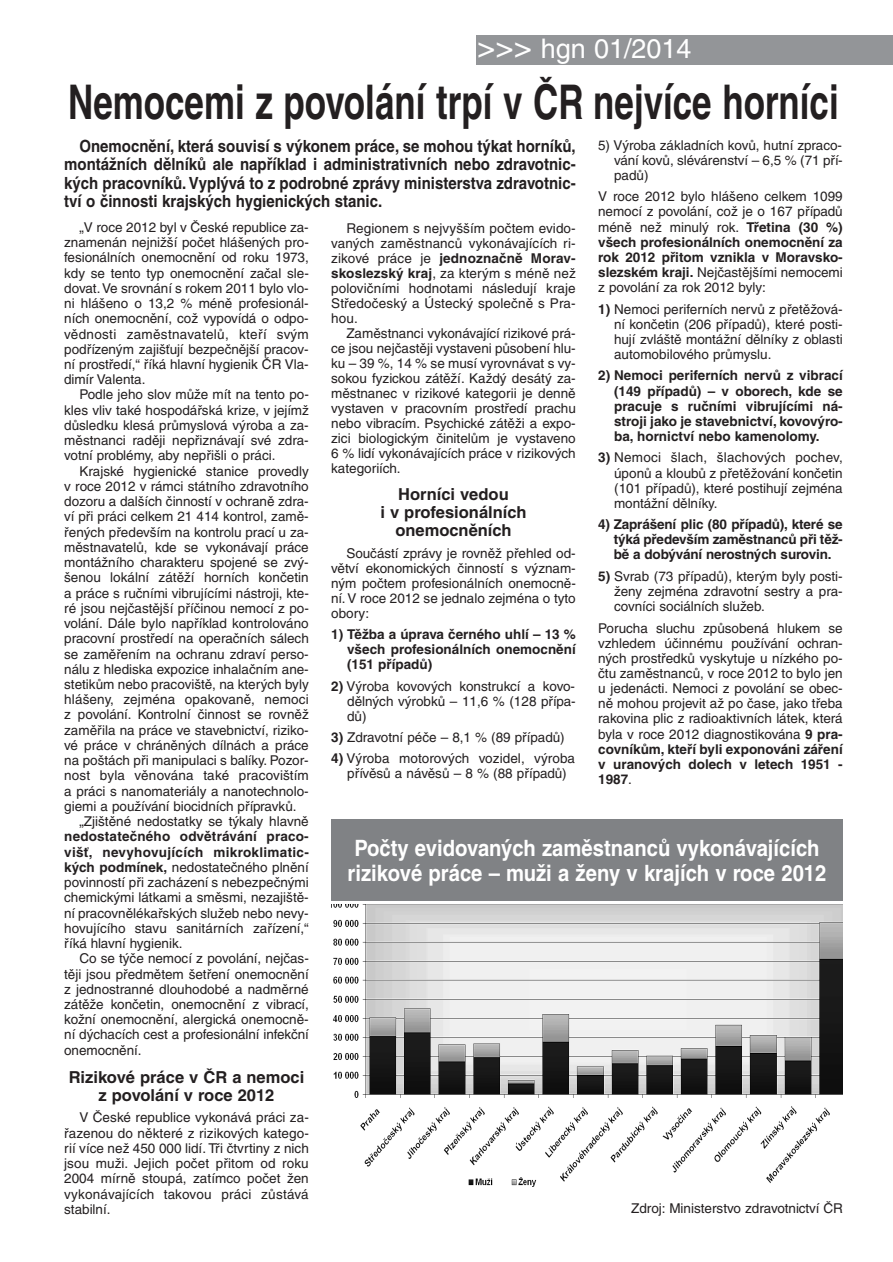
<style>
.page{position:relative;width:893px;height:1262px;background:#fff}
.page>*{position:absolute;margin:0;border:0;box-sizing:border-box;transform-origin:0 0}
.t1{font:700 47.85px "Helvetica CE";color:#231f20;scale:.73 1}
.t2{font:27px "Helvetica CE";color:#fff}
.t3{font:700 22.5px/25.5px "Helvetica CE";color:#fff;text-align:center;scale:.9 1}
.t4{font:700 16.8px/18.5px "Helvetica CE";color:#231f20;text-align:justify;scale:.89 1}
.t5{font:700 16.5px/18px "Helvetica CE";color:#231f20;text-align:center}
.t6{font:13.5px/15.3px "Helvetica CE";color:#231f20;text-align:justify}
.t7{font:700 13.5px/15.1px "Helvetica CE";color:#231f20;text-align:justify}
.s1{font-size:31.5px}
.s2{font-weight:700}
</style>
<div class="page">
<div style="left:331px;top:819px;width:511px;height:82px;background:#808285"></div>
<div style="left:476px;top:35px;width:416px;height:30px;background:#939598"></div>
<img style="left:331px;top:904px;width:511px;height:283px">
<h2 class="t2" style="left:477px;top:37px;width:216px"><span class="s1">&gt;&gt;&gt;</span> hgn 01/2014</h2>
<h1 class="t1" style="left:68px;top:84px;width:1056px">Nemocemi z povolání trpí v ČR nejvíce horníci</h1>
<p class="t4" style="left:64px;top:138px;width:576px;text-indent:15px">Onemocnění, která souvisí s výkonem práce, se mohou týkat horníků, montážních dělníků ale například i administrativních nebo zdravotnic&shy;kých pracovníků. Vyplývá to z podrobné zprávy ministerstva zdravotnic&shy;tví o činnosti krajských hygienických stanic.</p>
<p class="t6" style="left:64px;top:220px;width:246px;text-indent:15px">„V roce 2012 byl v České republice za&shy;znamenán nejnižší počet hlášených pro&shy;fesionálních onemocnění od roku 1973, kdy se tento typ onemocnění začal sle&shy;dovat.Ve srovnání s rokem 2011 bylo vlo&shy;ni hlášeno o 13,2 % méně profesionál&shy;ních onemocnění, což vypovídá o odpo&shy;vědnosti zaměstnavatelů, kteří svým podřízeným zajišťují bezpečnější pracov&shy;ní prostředí,“ říká hlavní hygienik ČR Vla&shy;dimír Valenta.</p>
<p class="t6" style="left:64px;top:388px;width:246px;text-indent:15px">Podle jeho slov může mít na tento po&shy;kles vliv také hospodářská krize, v jejímž důsledku klesá průmyslová výroba a za&shy;městnanci raději nepřiznávají své zdra&shy;votní problémy, aby nepřišli o práci.</p>
<p class="t6" style="left:79px;top:464px;width:231px">Krajské hygienické stanice provedly</p>
<p class="t6" style="left:64px;top:479px;width:246px">v roce 2012 v rámci státního zdravotního</p>
<p class="t6" style="left:64px;top:495px;width:246px">dozoru a dalších činností v ochraně zdra-</p>
<p class="t6" style="left:64px;top:510px;width:246px">ví při práci celkem 21 414 kontrol, zamě-</p>
<p class="t6" style="left:64px;top:525px;width:246px">řených především na kontrolu prací u za-</p>
<p class="t6" style="left:64px;top:540px;width:246px">městnavatelů, kde se vykonávají práce</p>
<p class="t6" style="left:64px;top:556px;width:246px">montážního charakteru spojené se zvý-</p>
<p class="t6" style="left:64px;top:571px;width:246px">šenou lokální zátěží horních končetin</p>
<p class="t6" style="left:64px;top:586px;width:246px">a práce s ručními vibrujícími nástroji, kte-</p>
<p class="t6" style="left:64px;top:601px;width:246px">ré jsou nejčastější příčinou nemocí z po-</p>
<p class="t6" style="left:64px;top:616px;width:246px">volání. Dále bylo například kontrolováno</p>
<p class="t6" style="left:64px;top:632px;width:246px">pracovní prostředí na operačních sálech</p>
<p class="t6" style="left:64px;top:647px;width:246px">se zaměřením na ochranu zdraví perso-</p>
<p class="t6" style="left:64px;top:662px;width:246px">nálu z hlediska expozice inhalačním ane-</p>
<p class="t6" style="left:64px;top:677px;width:246px">stetikům nebo pracoviště, na kterých byly</p>
<p class="t6" style="left:64px;top:693px;width:246px">hlášeny, zejména opakovaně, nemoci</p>
<p class="t6" style="left:64px;top:708px;width:246px">z povolání. Kontrolní činnost se rovněž</p>
<p class="t6" style="left:64px;top:723px;width:246px">zaměřila na práce ve stavebnictví, riziko-</p>
<p class="t6" style="left:64px;top:738px;width:246px">vé práce v chráněných dílnách a práce</p>
<p class="t6" style="left:64px;top:754px;width:246px">na poštách při manipulaci s balíky. Pozor-</p>
<p class="t6" style="left:64px;top:769px;width:246px">nost byla věnována také pracovištím</p>
<p class="t6" style="left:64px;top:784px;width:246px">a práci s nanomateriály a nanotechnolo-</p>
<p class="t6" style="left:64px;top:799px;width:234px">giemi a používání biocidních přípravků.</p>
<p class="t6" style="left:79px;top:815px;width:231px">„Zjištěné nedostatky se týkaly hlavně</p>
<p class="t6" style="left:64px;top:830px;width:246px"><span class="s2">nedostatečného odvětrávání praco&shy;višť, nevyhovujících mikroklimatic&shy;kých podmínek,</span> nedostatečného plnění povinností při zacházení s nebezpečnými chemickými látkami a směsmi, nezajiště&shy;ní pracovnělékařských služeb nebo nevy&shy;hovujícího stavu sanitárních zařízení,“ říká hlavní hygienik.</p>
<p class="t6" style="left:64px;top:952px;width:246px;text-indent:15px">Co se týče nemocí z povolání, nejčas&shy;těji jsou předmětem šetření onemocnění z jednostranné dlouhodobé a nadměrné zátěže končetin, onemocnění z vibrací, kožní onemocnění, alergická onemocně&shy;ní dýchacích cest a profesionální infekční onemocnění.</p>
<p class="t5" style="left:69px;top:1068px;width:237px">Rizikové práce v ČR a nemoci z povolání v roce 2012</p>
<p class="t6" style="left:64px;top:1111px;width:246px;text-indent:15px">V České republice vykonává práci za&shy;řazenou do některé z rizikových katego&shy;rií více než 450 000 lidí. Tři čtvrtiny z nich jsou muži. Jejich počet přitom od roku 2004 mírně stoupá, zatímco počet žen vykonávajících takovou práci zůstává stabilní.</p>
<p class="t6" style="left:614px;top:138px;width:230px;text-indent:-16px">5) Výroba základních kovů, hutní zpraco&shy;vání kovů, slévárenství – 6,5 % (71 pří&shy;padů)</p>
<p class="t6" style="left:598px;top:190px;width:246px">V roce 2012 bylo hlášeno celkem 1099 nemocí z povolání, což je o 167 případů méně než minulý rok. <span class="s2">Třetina (30 %) všech profesionálních onemocnění za rok 2012 přitom vznikla v Moravsko&shy;slezském kraji.</span> Nejčastějšími nemocemi z povolání za rok 2012 byly:</p>
<p class="t6" style="left:614px;top:302px;width:230px;text-indent:-16px"><span class="s2">1)</span> Nemoci periferních nervů z přetěžová&shy;ní končetin (206 případů), které posti&shy;hují zvláště montážní dělníky z oblasti automobilového průmyslu.</p>
<p class="t7" style="left:614px;top:369px;width:230px;text-indent:-16px">2) Nemoci periferních nervů z vibrací (149 případů) – v oborech, kde se pracuje s ručními vibrujícími ná&shy;stroji jako je stavebnictví, kovovýro&shy;ba, hornictví nebo kamenolomy.</p>
<p class="t6" style="left:614px;top:451px;width:230px;text-indent:-16px"><span class="s2">3)</span> Nemoci šlach, šlachových pochev, úponů a kloubů z přetěžování končetin (101 případů), které postihují zejména montážní dělníky.</p>
<p class="t7" style="left:613px;top:518px;width:230px;text-indent:-16px">4) Zaprášení plic (80 případů), které se týká především zaměstnanců při těž&shy;bě a dobývání nerostných surovin.</p>
<p class="t6" style="left:614px;top:570px;width:230px;text-indent:-16px"><span class="s2">5)</span> Svrab (73 případů), kterým byly posti&shy;ženy zejména zdravotní sestry a pra&shy;covníci sociálních služeb.</p>
<p class="t6" style="left:598px;top:621px;width:246px">Porucha sluchu způsobená hlukem se vzhledem účinnému používání ochran&shy;ných prostředků vyskytuje u nízkého po&shy;čtu zaměstnanců, v roce 2012 to bylo jen u jedenácti. Nemoci z povolání se obec&shy;ně mohou projevit až po čase, jako třeba rakovina plic z radioaktivních látek, která byla v roce 2012 diagnostikována <span class="s2">9 pra&shy;covníkům, kteří byli exponováni záření v uranových dolech v letech 1951 - 1987</span>.</p>
<p class="t6" style="left:331px;top:221px;width:246px;text-indent:15px">Regionem s nejvyšším počtem evido&shy;vaných zaměstnanců vykonávajících ri&shy;zikové práce je <span class="s2">jednoznačně Morav&shy;skoslezský kraj</span>, za kterým s méně než polovičními hodnotami následují kraje Středočeský a Ústecký společně s Pra&shy;hou.</p>
<p class="t6" style="left:331px;top:326px;width:246px;text-indent:15px">Zaměstnanci vykonávající rizikové prá&shy;ce jsou nejčastěji vystaveni působení hlu&shy;ku – 39 %, 14 % se musí vyrovnávat s vy&shy;sokou fyzickou zátěží. Každý desátý za&shy;městnanec v rizikové kategorii je denně vystaven v pracovním prostředí prachu nebo vibracím. Psychické zátěži a expo&shy;zici biologickým činitelům je vystaveno 6 % lidí vykonávajících práce v rizikových kategoriích.</p>
<p class="t5" style="left:380px;top:487px;width:148px">Horníci vedou<br>i v profesionálních onemocněních</p>
<p class="t6" style="left:331px;top:546px;width:246px;text-indent:15px">Součástí zprávy je rovněž přehled od&shy;větví ekonomických činností s význam&shy;ným počtem profesionálních onemocně&shy;ní. V roce 2012 se jednalo zejména o tyto obory:</p>
<p class="t7" style="left:347px;top:628px;width:230px;text-indent:-16px">1) Těžba a úprava černého uhlí – 13 % všech profesionálních onemocnění (151 případů)</p>
<p class="t6" style="left:347px;top:679px;width:230px;text-indent:-16px"><span class="s2">2)</span> Výroba kovových konstrukcí a kovo&shy;dělných výrobků – 11,6 % (128 přípa&shy;dů)</p>
<p class="t6" style="left:331px;top:730px;width:235px"><span class="s2">3)</span> Zdravotní péče – 8,1 % (89 případů)</p>
<p class="t6" style="left:331px;top:752px;width:245px;text-align:center"><span class="s2">4)</span> Výroba motorových vozidel, výroba přívěsů a návěsů – 8 % (88 případů)</p>
<h3 class="t3" style="left:347px;top:836px;width:533px">Počty evidovaných zaměstnanců vykonávajících rizikové práce – muži a ženy v krajích v roce 2012</h3>
<p class="t6" style="left:631px;top:1201px;width:213px">Zdroj: Ministerstvo zdravotnictví ČR</p>
</div>
